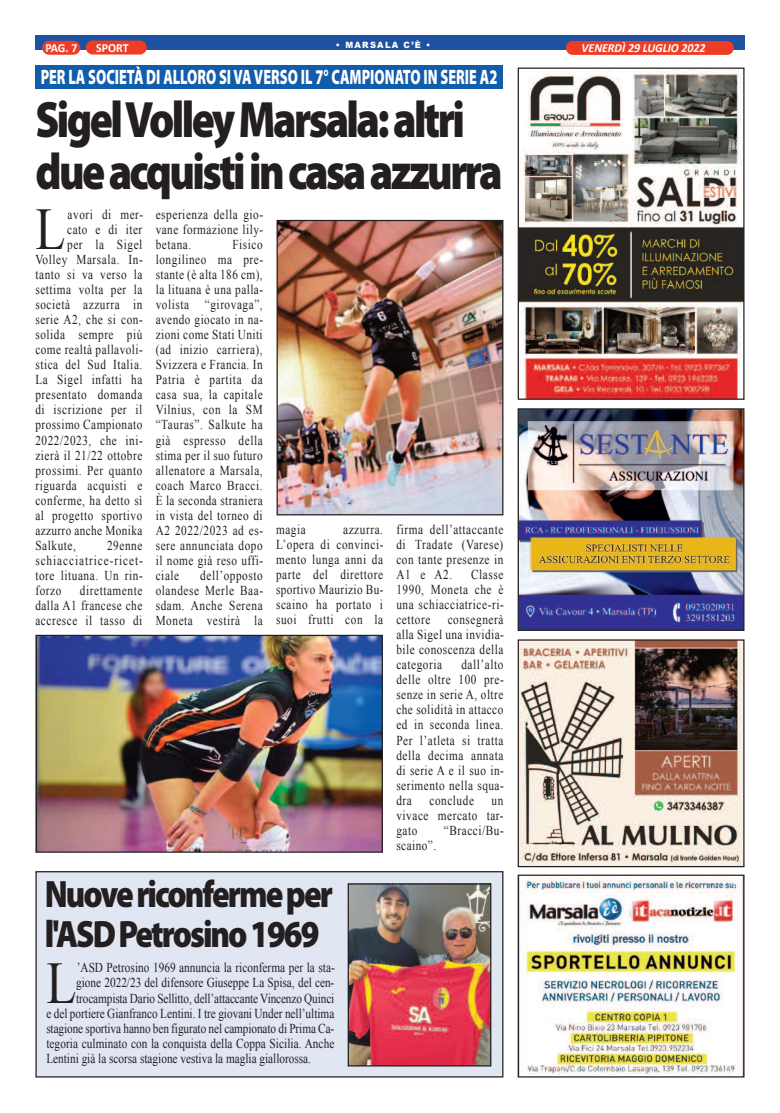
<style>
.page{position:relative;width:780px;height:1113px;background:#fff}
.page>*{position:absolute;margin:0;border:0;box-sizing:border-box;transform-origin:0 0}
.t1{font:59px "Times New Roman";color:#231f20;scale:.83 1}
.t2{font:900 51.38px/52.8px "Myriad Pro";letter-spacing:-.06em;color:#231f20;scale:.83 1}
.t3{font:900 38.25px/39.2px "Myriad Pro";letter-spacing:-.06em;color:#231f20;scale:.86 1}
.t4{font:900 20.88px "Myriad Pro";color:#fff;scale:.67 1}
.t5{font:13.62px/15px "Times New Roman";letter-spacing:.05em;color:#231f20;text-align:justify;scale:.83 1}
.t6{font:13.62px "Times New Roman";color:#231f20;scale:.83 1}
.t7{font:13.62px "Times New Roman";letter-spacing:-.01em;color:#231f20;scale:.83 1}
.t8{font:13.62px "Times New Roman";letter-spacing:.01em;color:#231f20;scale:.83 1}
.t9{font:13.62px "Times New Roman";letter-spacing:.005em;color:#231f20;scale:.83 1}
.t10{font:italic 700 12.38px "Calibri";color:#fff;scale:.96 1}
.t11{font:700 12.38px "Calibri";letter-spacing:-.005em;color:#fff;scale:.96 1}
.t12{font:900 8.62px "Arial";letter-spacing:.15em;color:#fff;scale:.96 1}
</style>
<div class="page">
<div style="left:35px;top:35px;width:709px;height:14px;background:#1d52a3"></div>
<div style="left:42px;top:41px;width:38px;height:14px;background:#ef3c25;border-radius:7px"></div>
<div style="left:566px;top:41px;width:167px;height:14px;background:#ef3c25;border-radius:7px"></div>
<div style="left:86px;top:41px;width:61px;height:14px;background:#ef3c25;border-radius:7px"></div>
<div style="left:35px;top:65px;width:468px;height:24px;background:#115cab"></div>
<img style="left:37px;top:637px;width:344px;height:213px">
<div style="left:35px;top:635px;width:348px;height:217px;border:1px solid #231f20"></div>
<img style="left:278px;top:222px;width:223px;height:291px">
<div style="left:276px;top:220px;width:227px;height:295px;border:1px solid #231f20"></div>
<img style="left:519px;top:410px;width:223px;height:219px">
<div style="left:517px;top:408px;width:227px;height:223px;border:1px solid #231f20"></div>
<img style="left:519px;top:70px;width:223px;height:328px">
<div style="left:517px;top:68px;width:227px;height:332px;border:1px solid #231f20"></div>
<img style="left:519px;top:641px;width:223px;height:224px">
<div style="left:517px;top:639px;width:227px;height:228px;border:1px solid #231f20"></div>
<div style="left:36px;top:871px;width:467px;height:206px;background:#e1e6f3"></div>
<div style="left:35px;top:871px;width:468px;height:206px;border:1px solid #231f20"></div>
<img style="left:349px;top:885px;width:140px;height:179px">
<div style="left:347px;top:883px;width:144px;height:183px;border:1px solid #231f20"></div>
<img style="left:519px;top:876px;width:223px;height:199px">
<div style="left:517px;top:874px;width:227px;height:203px;border:1px solid #231f20"></div>
<p class="t12" style="left:336px;top:39px;width:100px">• MARSALA C’È •</p>
<h3 class="t4" style="left:41px;top:69px;width:683px">PER LA SOCIETÀ DI ALLORO SI VA VERSO IL 7° CAMPIONATO IN SERIE A2</h3>
<p class="t11" style="left:45px;top:43px;width:35px">PAG. 7</p>
<p class="t11" style="left:96px;top:42px;width:35px">SPORT</p>
<p class="t10" style="left:581px;top:42px;width:131px">VENERDÌ 29 LUGLIO 2022</p>
<h2 class="t2" style="left:35px;top:97px;width:564px">SigelVolleyMarsala:altri dueacquistiincasaazzurra</h2>
<h1 class="t1" style="left:35px;top:196px;width:38px">L</h1>
<p class="t5" style="left:68px;top:206px;width:92px">avori di mer-</p>
<p class="t5" style="left:67px;top:221px;width:92px">cato e di iter</p>
<p class="t5" style="left:67px;top:236px;width:92px">per la Sigel</p>
<p class="t5" style="left:35px;top:252px;width:131px">Volley Marsala. In-</p>
<p class="t5" style="left:35px;top:267px;width:130px">tanto si va verso la</p>
<p class="t5" style="left:35px;top:282px;width:130px">settima volta per la</p>
<p class="t5" style="left:35px;top:297px;width:130px">società azzurra in</p>
<p class="t5" style="left:35px;top:312px;width:131px">serie A2, che si con-</p>
<p class="t5" style="left:35px;top:327px;width:130px">solida sempre più</p>
<p class="t5" style="left:35px;top:342px;width:131px">come realtà pallavoli-</p>
<p class="t5" style="left:35px;top:357px;width:130px">stica del Sud Italia.</p>
<p class="t5" style="left:35px;top:372px;width:130px">La Sigel infatti ha</p>
<p class="t5" style="left:35px;top:387px;width:130px">presentato domanda</p>
<p class="t5" style="left:35px;top:402px;width:130px">di iscrizione per il</p>
<p class="t5" style="left:35px;top:417px;width:130px">prossimo Campionato</p>
<p class="t5" style="left:35px;top:432px;width:131px">2022/2023, che ini-</p>
<p class="t5" style="left:35px;top:447px;width:130px">zierà il 21/22 ottobre</p>
<p class="t5" style="left:35px;top:462px;width:130px">prossimi. Per quanto</p>
<p class="t5" style="left:35px;top:477px;width:130px">riguarda acquisti e</p>
<p class="t5" style="left:35px;top:493px;width:130px">conferme, ha detto sì</p>
<p class="t5" style="left:35px;top:508px;width:130px">al progetto sportivo</p>
<p class="t5" style="left:35px;top:523px;width:130px">azzurro anche Monika</p>
<p class="t5" style="left:35px;top:538px;width:50px">Salkute,</p>
<p class="t5" style="left:35px;top:538px;width:131px;text-indent:72px">29enne schiacciatrice-ricet&shy;tore lituana. Un rin&shy;forzo</p>
<p class="t5" style="left:35px;top:583px;width:130px;text-indent:44px">direttamente dalla A1 francese che accresce il tasso di</p>
<p class="t5" style="left:156px;top:206px;width:131px">esperienza della gio&shy;vane formazione lily&shy;betana.</p>
<p class="t5" style="left:156px;top:236px;width:131px;text-indent:77px">Fisico longilineo ma pre&shy;stante (è alta 186 cm), la lituana è una palla&shy;volista “girovaga”, avendo giocato in na&shy;zioni come Stati Uniti (ad inizio carriera), Svizzera e Francia. In Patria è partita da casa sua, la capitale Vilnius, con la SM “Tauras”. Salkute ha già espresso della stima per il suo futuro allenatore a Marsala, coach Marco Bracci.<br>È la seconda straniera in vista del torneo di A2 2022/2023 ad es&shy;sere annunciata dopo il nome già reso uffi&shy;ciale</p>
<p class="t5" style="left:156px;top:568px;width:131px;text-indent:44px">dell’opposto olandese Merle Baa&shy;sdam. Anche Serena Moneta vestirà la</p>
<p class="t5" style="left:276px;top:521px;width:37px">magia</p>
<p class="t5" style="left:276px;top:521px;width:131px;text-indent:67px">azzurra.<br>L’opera di convinci&shy;mento lunga anni da parte del direttore sportivo Maurizio Bu&shy;scaino ha portato i suoi frutti con la</p>
<p class="t5" style="left:396px;top:521px;width:130px">firma dell’attaccante di Tradate (Varese) con tante presenze in A1 e A2.</p>
<p class="t5" style="left:396px;top:566px;width:131px;text-indent:75px">Classe 1990, Moneta che è una schiacciatrice-ri&shy;cettore</p>
<p class="t5" style="left:396px;top:612px;width:131px;text-indent:51px">consegnerà alla Sigel una invidia&shy;bile conoscenza della categoria</p>
<p class="t5" style="left:396px;top:657px;width:131px;text-indent:65px">dall’alto delle oltre 100 pre&shy;senze in serie A, oltre che solidità in attacco ed in seconda linea.<br>Per l’atleta si tratta della decima annata di serie A e il suo in&shy;serimento nella squa&shy;dra</p>
<p class="t5" style="left:429px;top:792px;width:55px">conclude</p>
<p class="t5" style="left:396px;top:792px;width:131px;text-indent:95px">un vivace mercato tar&shy;gato</p>
<p class="t5" style="left:444px;top:823px;width:74px">“Bracci/Bu-</p>
<p class="t5" style="left:396px;top:838px;width:49px">scaino”.</p>
<h3 class="t3" style="left:45px;top:878px;width:336px">Nuovericonfermeper l'ASDPetrosino1969</h3>
<h1 class="t1" style="left:46px;top:950px;width:38px">L</h1>
<p class="t9" style="left:77px;top:960px;width:312px">’ASD Petrosino 1969 annuncia la riconferma per la sta-</p>
<p class="t6" style="left:76px;top:975px;width:312px">gione 2022/23 del difensore Giuseppe La Spisa, del cen-</p>
<p class="t7" style="left:76px;top:990px;width:312px">trocampista Dario Sellitto, dell’attaccante Vincenzo Quinci</p>
<p class="t6" style="left:46px;top:1005px;width:348px">e del portiere Gianfranco Lentini. I tre giovani Under nell’ultima</p>
<p class="t7" style="left:46px;top:1020px;width:348px">stagione sportiva hanno ben figurato nel campionato di Prima Ca-</p>
<p class="t8" style="left:46px;top:1035px;width:348px">tegoria culminato con la conquista della Coppa Sicilia. Anche</p>
<p class="t6" style="left:46px;top:1050px;width:320px">Lentini già la scorsa stagione vestiva la maglia giallorossa.</p>
</div>
